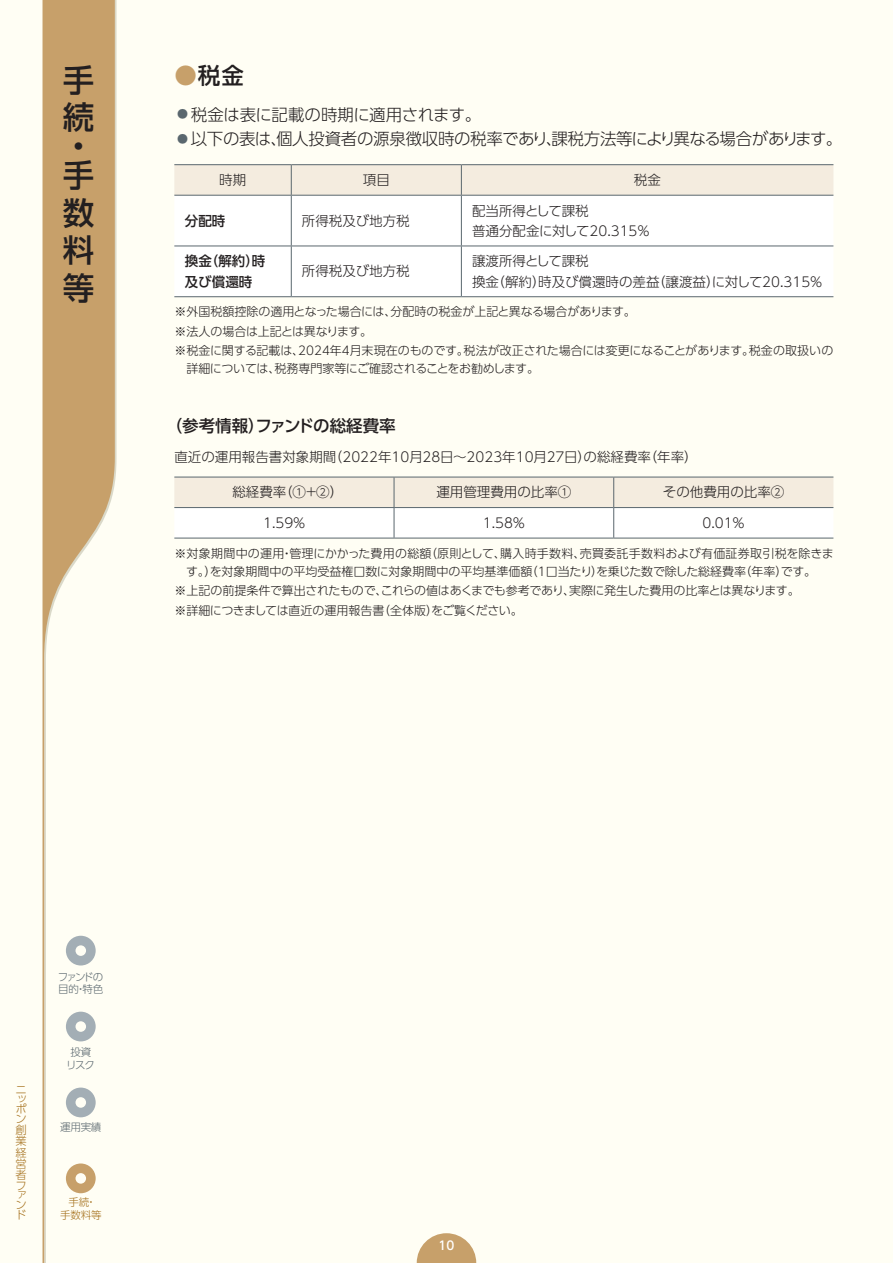
<style>
.page{position:relative;width:893px;height:1263px;background:#fffef4}
.page>*{position:absolute;margin:0;border:0;box-sizing:border-box;transform-origin:0 0}
.t1{font:500 31.5px/37.8px "UD Shin Go Pro";color:#231f20}
.A-中見出し{font:500 22.5px "UD Shin Go Pro";color:#231f20}
.A-11pt{font:300 16.5px "UD Shin Go Pro";letter-spacing:-.025em;color:#231f20}
.A-小見出し{font:500 16.5px "UD Shin Go Pro";color:#231f20}
.A-9pt{font:300 13.5px "UD Shin Go Pro";color:#231f20}
.F-9ptM{font:500 13.5px/20.2px "UD Shin Go Pro";color:#231f20}
.F-9pt{font:300 13.5px "UD Shin Go Pro";color:#231f20}
.F-8pt注{font:300 12px/18px "UD Shin Go Pro";letter-spacing:-.005em;color:#231f20}
.F-8pt注-2{font:300 12px "UD Shin Go Pro";letter-spacing:-.025em;color:#231f20}
.t2{font:500 12px "UD Shin Go Pro";color:#fff}
.t3{font:300 11.25px/10.6px "UD Shin Go Pro";color:#a6721e}
.t4{font:300 10.5px/12.6px "UD Shin Go Pro";letter-spacing:-.13em;color:#5a676e}
.t5{font:300 10.5px/12.6px "UD Shin Go Pro";letter-spacing:-.06em;color:#5a676e;text-align:center}
.t6{font:300 10.5px/12.6px "UD Shin Go Pro";letter-spacing:-.015em;color:#a6721e;text-align:center}
.s1{color:#c7a06a}
.s2{font-size:10.95px;color:#5a676e}
</style>
<div class="page">
<svg style="left:417px;top:1233px;width:59px;height:30px"></svg>
<svg style="left:43px;top:0;width:72px;height:1263px"></svg>
<svg style="left:66px;top:936px;width:30px;height:29px"></svg>
<svg style="left:66px;top:1012px;width:30px;height:29px"></svg>
<svg style="left:66px;top:1087px;width:30px;height:30px"></svg>
<svg style="left:66px;top:1163px;width:30px;height:30px"></svg>
<div style="left:174px;top:165px;width:659px;height:30px;background:#f4ecdf"></div>
<div style="left:174px;top:196px;width:659px;height:100px;background:#fff"></div>
<hr style="left:174px;top:164px;width:117px;height:1px;background:#5a676e">
<hr style="left:291px;top:164px;width:170px;height:1px;background:#5a676e">
<hr style="left:291px;top:165px;width:1px;height:30px;background:#5a676e">
<hr style="left:461px;top:164px;width:372px;height:1px;background:#5a676e">
<hr style="left:461px;top:165px;width:1px;height:30px;background:#5a676e">
<hr style="left:174px;top:195px;width:117px;height:1px;background:#5a676e">
<hr style="left:291px;top:195px;width:170px;height:1px;background:#5a676e">
<hr style="left:291px;top:196px;width:1px;height:50px;background:#5a676e">
<hr style="left:461px;top:195px;width:372px;height:1px;background:#5a676e">
<hr style="left:461px;top:196px;width:1px;height:50px;background:#5a676e">
<hr style="left:174px;top:246px;width:117px;height:1px;background:#5a676e">
<hr style="left:291px;top:246px;width:170px;height:1px;background:#5a676e">
<hr style="left:291px;top:246px;width:1px;height:50px;background:#5a676e">
<hr style="left:461px;top:246px;width:372px;height:1px;background:#5a676e">
<hr style="left:461px;top:246px;width:1px;height:50px;background:#5a676e">
<hr style="left:174px;top:296px;width:117px;height:1px;background:#5a676e">
<hr style="left:291px;top:296px;width:170px;height:1px;background:#5a676e">
<hr style="left:461px;top:296px;width:372px;height:1px;background:#5a676e">
<svg style="left:174px;top:478px;width:659px;height:60px"></svg>
<hr style="left:174px;top:477px;width:220px;height:1px;background:#5a676e">
<hr style="left:394px;top:477px;width:220px;height:1px;background:#5a676e">
<hr style="left:394px;top:477px;width:1px;height:30px;background:#5a676e">
<hr style="left:614px;top:477px;width:219px;height:1px;background:#5a676e">
<hr style="left:613px;top:477px;width:1px;height:30px;background:#5a676e">
<hr style="left:174px;top:507px;width:220px;height:1px;background:#5a676e">
<hr style="left:394px;top:507px;width:220px;height:1px;background:#5a676e">
<hr style="left:394px;top:508px;width:1px;height:30px;background:#5a676e">
<hr style="left:614px;top:507px;width:219px;height:1px;background:#5a676e">
<hr style="left:613px;top:508px;width:1px;height:30px;background:#5a676e">
<hr style="left:174px;top:538px;width:220px;height:1px;background:#5a676e">
<hr style="left:394px;top:538px;width:220px;height:1px;background:#5a676e">
<hr style="left:614px;top:538px;width:219px;height:1px;background:#5a676e">
<h1 class="t1" style="left:63px;top:60px;width:32px">手続</h1>
<h1 class="t1" style="left:63px;top:131px;width:32px;line-height:28.8px">・手</h1>
<h1 class="t1" style="left:63px;top:193px;width:33px;text-align:justify">数料等</h1>
<p class="A-中見出し" style="left:174px;top:57px;width:71px"><span class="s1">●</span>税金</p>
<p class="A-11pt" style="left:177px;top:101px;width:306px"><span class="s2">●</span> 税金は表に記載の時期に適用されます。</p>
<p class="A-11pt" style="left:177px;top:126px;width:667px"><span class="s2">●</span> 以下の表は、個人投資者の源泉徴収時の税率であり、課税方法等により異なる場合があります。</p>
<p class="A-9pt" style="left:219px;top:169px;width:28px">時期</p>
<p class="A-9pt" style="left:363px;top:169px;width:28px">項目</p>
<p class="A-9pt" style="left:634px;top:169px;width:28px">税金</p>
<p class="F-9ptM" style="left:185px;top:210px;width:42px">分配時</p>
<p class="A-9pt" style="left:302px;top:210px;width:109px">所得税及び地方税</p>
<p class="A-9pt" style="left:472px;top:200px;width:118px">配当所得として課税</p>
<p class="A-9pt" style="left:472px;top:220px;width:180px">普通分配金に対して20.315％</p>
<p class="F-9ptM" style="left:185px;top:251px;width:82px">換金（解約）時及び償還時</p>
<p class="A-9pt" style="left:302px;top:260px;width:109px">所得税及び地方税</p>
<p class="A-9pt" style="left:472px;top:250px;width:118px">譲渡所得として課税</p>
<p class="A-9pt" style="left:472px;top:271px;width:352px">換金（解約）時及び償還時の差益（譲渡益）に対して20.315％</p>
<p class="F-8pt注" style="left:174px;top:302px;width:463px">※外国税額控除の適用となった場合には、分配時の税金が上記と異なる場合があります。</p>
<p class="F-8pt注" style="left:174px;top:322px;width:199px">※法人の場合は上記とは異なります。</p>
<p class="F-8pt注" style="left:186px;top:341px;width:648px;text-indent:-12px">※税金に関する記載は、2024年4月末現在のものです。税法が改正された場合には変更になることがあります。税金の取扱いの詳細については、税務専門家等にご確認されることをお勧めします。</p>
<p class="A-小見出し" style="left:166px;top:412px;width:231px">（参考情報）ファンドの総経費率</p>
<p class="A-9pt" style="left:174px;top:446px;width:525px">直近の運用報告書対象期間（2022年10月28日～2023年10月27日）の総経費率（年率）</p>
<p class="A-9pt" style="left:232px;top:481px;width:112px">総経費率（①+②）</p>
<p class="A-9pt" style="left:436px;top:481px;width:136px">運用管理費用の比率①</p>
<p class="A-9pt" style="left:663px;top:481px;width:123px">その他費用の比率②</p>
<p class="F-9pt" style="left:263px;top:512px;width:44px">1.59％</p>
<p class="A-9pt" style="left:483px;top:512px;width:44px">1.58％</p>
<p class="A-9pt" style="left:703px;top:512px;width:44px">0.01％</p>
<p class="F-8pt注" style="left:174px;top:543px;width:661px;text-align:center">※対象期間中の運用・管理にかかった費用の総額（原則として、購入時手数料、売買委託手数料および有価証券取引税を除きます。）を対象期間中の平均受益権口数に対象期間中の平均基準価額（1口当たり）を乗じた数で除した総経費率（年率）です。</p>
<p class="F-8pt注" style="left:174px;top:581px;width:627px">※上記の前提条件で算出されたもので、これらの値はあくまでも参考であり、実際に発生した費用の比率とは異なります。</p>
<p class="F-8pt注-2" style="left:174px;top:600px;width:350px">※詳細につきましては直近の運用報告書（全体版）をご覧ください。</p>
<p class="t3" style="left:16px;top:1085px;width:12px;line-height:8.7px">ニッ</p>
<p class="t3" style="left:16px;top:1103px;width:13px;text-align:justify">ポン創業経営者ファン</p>
<p class="t3" style="left:16px;top:1209px;width:12px">ド</p>
<p class="t4" style="left:58px;top:970px;width:47px">ファンドの目的・特色</p>
<p class="t5" style="left:66px;top:1045px;width:30px">投資リスク</p>
<p class="t5" style="left:60px;top:1120px;width:43px">運用実績</p>
<p class="t6" style="left:60px;top:1195px;width:43px">手続・<br>手数料等</p>
<p class="t2" style="left:439px;top:1236px;width:17px">10</p>
</div>
